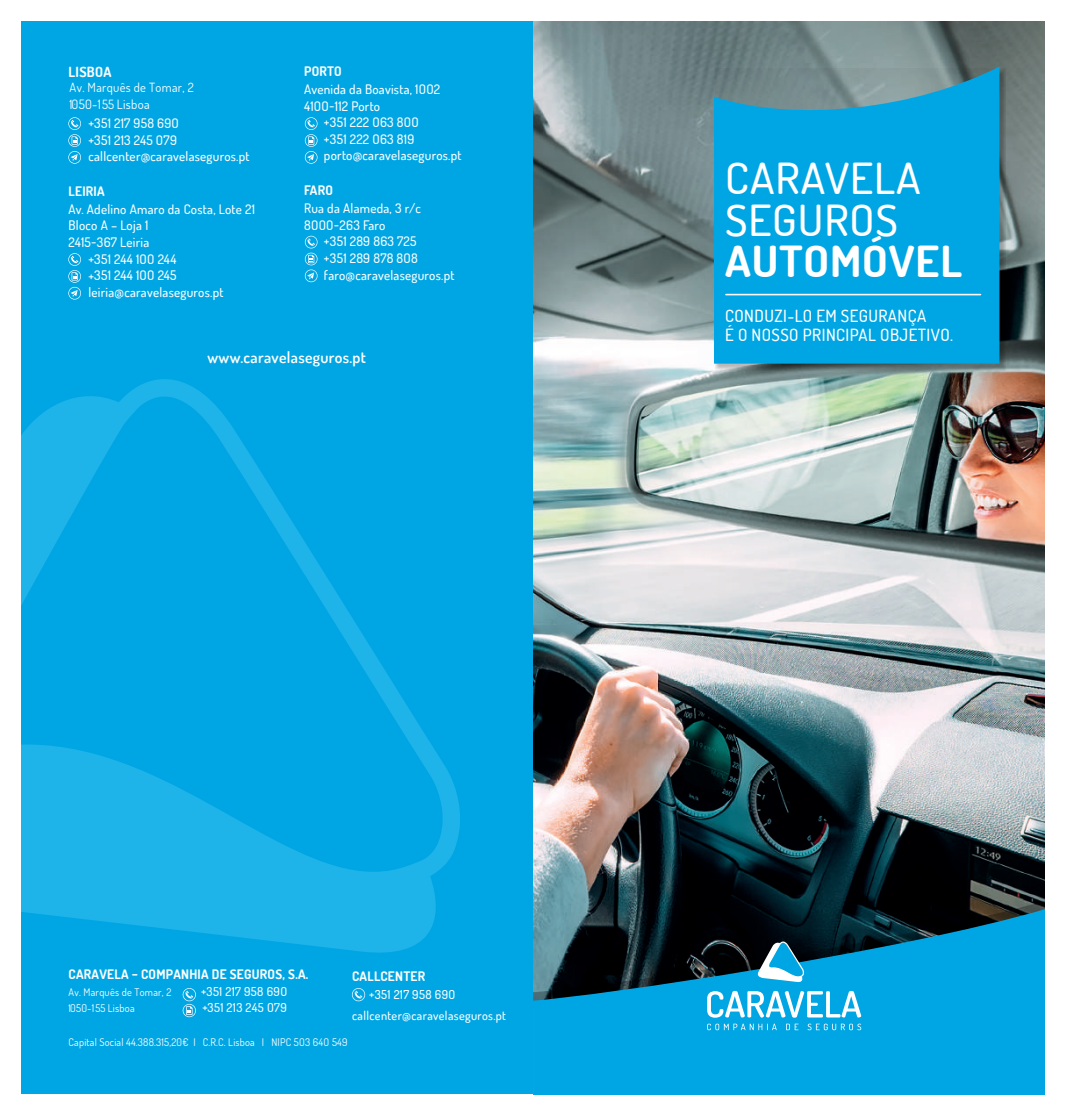
<style>
.page{position:relative;width:1066px;height:1116px;background:#fff}
.page>*{position:absolute;margin:0;border:0;box-sizing:border-box;transform-origin:0 0}
.t1{font:500 42.88px/41.5px "Dosis";letter-spacing:.02em;color:#fff;scale:1.05 1}
.t2{font:700 42.88px "Dosis";letter-spacing:.02em;color:#fff;scale:1.05 1}
.t3{font:500 16.8px/18.4px "Dosis";letter-spacing:.025em;color:#fff}
.t4{font:600 15.75px "Dosis";letter-spacing:.02em;color:#fff}
.t5{font:700 14px "Dosis";letter-spacing:.02em;color:#fff}
.t6{font:500 13.12px/16.6px "Dosis";letter-spacing:.02em;color:#fff}
.t7{font:700 13.12px "Dosis";letter-spacing:.02em;color:#fff}
.t8{font:12.95px "Dosis";letter-spacing:.025em;color:#fff}
.t9{font:12.6px "Dosis";letter-spacing:.025em;color:#fff}
.t10{font:500 12.25px/21px "Dosis";letter-spacing:.03em;color:#fff}
.t11{font:10.67px "Dosis";letter-spacing:.025em;color:#fff}
.t12{font:10.5px "Dosis";letter-spacing:.02em;color:#fff}
.s1{font-size:12.6px}
.s2{font-size:10.5px}
</style>
<div class="page">
<img style="left:533px;top:22px;width:511px;height:878px">
<div style="left:22px;top:22px;width:511px;height:1071px;background:#00a6e4"></div>
<svg style="left:533px;top:900px;width:511px;height:8px;background:#18292d"></svg>
<svg style="left:533px;top:908px;width:511px;height:185px;background:#057eab"></svg>
<svg style="left:707px;top:990px;width:154px;height:27px"></svg>
<svg style="left:707px;top:1023px;width:69px;height:7px"></svg>
<svg style="left:786px;top:1023px;width:12px;height:6px"></svg>
<svg style="left:807px;top:1023px;width:54px;height:7px"></svg>
<svg style="left:756px;top:940px;width:48px;height:42px"></svg>
<svg style="left:22px;top:379px;width:438px;height:574px"></svg>
<svg style="left:715px;top:68px;width:290px;height:302px;background:#4c646a"></svg>
<svg style="left:714px;top:67px;width:285px;height:296px;background:#0da3da"></svg>
<hr style="left:726px;top:294px;width:254px;height:1px;background:#fff">
<svg style="left:183px;top:988px;width:13px;height:28px"></svg>
<svg style="left:352px;top:988px;width:13px;height:13px"></svg>
<svg style="left:68px;top:117px;width:13px;height:47px"></svg>
<svg style="left:68px;top:253px;width:13px;height:46px"></svg>
<svg style="left:305px;top:117px;width:12px;height:47px"></svg>
<svg style="left:305px;top:236px;width:12px;height:46px"></svg>
<p class="t5" style="left:69px;top:63px;width:44px">LISBOA</p>
<p class="t9" style="left:70px;top:79px;width:126px">Av. Marquês de Tomar, 2</p>
<p class="t8" style="left:70px;top:96px;width:82px"><span class="s1">1</span>050-1<span class="s1">55</span> Lisboa</p>
<p class="t6" style="left:88px;top:114px;width:163px">+351 217 958 69O<br>+351 213 245 O79 callcenter@caravelaseguros.pt</p>
<p class="t7" style="left:69px;top:183px;width:38px">LEIRIA</p>
<p class="t6" style="left:69px;top:200px;width:188px">Av. Adelino Amaro da Costa, Lote 21</p>
<p class="t6" style="left:69px;top:217px;width:81px">Bloco A – Loja 1</p>
<p class="t6" style="left:69px;top:234px;width:82px">2415-367 Leiria</p>
<p class="t6" style="left:88px;top:250px;width:90px">+351 244 1OO 244</p>
<p class="t6" style="left:88px;top:267px;width:90px">+351 244 1OO 245</p>
<p class="t6" style="left:88px;top:283px;width:137px">leiria@caravelaseguros.pt</p>
<p class="t7" style="left:304px;top:63px;width:39px">PORTO</p>
<p class="t6" style="left:304px;top:80px;width:138px">Avenida da Boavista, 1OO2</p>
<p class="t6" style="left:304px;top:97px;width:77px">41OO-112 Porto</p>
<p class="t6" style="left:324px;top:114px;width:96px">+351 222 O63 8OO</p>
<p class="t6" style="left:324px;top:130px;width:92px">+351 222 O63 819</p>
<p class="t6" style="left:324px;top:147px;width:139px">porto@caravelaseguros.pt</p>
<p class="t7" style="left:304px;top:182px;width:30px">FARO</p>
<p class="t6" style="left:304px;top:199px;width:118px">Rua da Alameda, 3 r/c<br>8OOO-263 Faro</p>
<p class="t6" style="left:324px;top:233px;width:132px">+351 289 863 725<br>+351 289 878 8O8 faro@caravelaseguros.pt</p>
<p class="t4" style="left:207px;top:347px;width:160px">www.caravelaseguros.pt</p>
<h1 class="t1" style="left:725px;top:157px;width:188px">CARAVELA<br>SEGUROS</h1>
<h1 class="t2" style="left:725px;top:234px;width:227px">AUTOMÓVEL</h1>
<p class="t3" style="left:725px;top:306px;width:229px">CONDUZI-LO EM SEGURANÇA<br>É O NOSSO PRINCIPAL OBJETIVO.</p>
<p class="t7" style="left:69px;top:965px;width:241px">CARAVELA – COMPANHIA DE SEGUROS, S.A.</p>
<p class="t12" style="left:69px;top:984px;width:104px">Av. Marquês de Tomar, 2</p>
<p class="t10" style="left:201px;top:980px;width:87px">+351 217 958 69O</p>
<p class="t11" style="left:69px;top:1001px;width:68px"><span class="s2">1</span>050-1<span class="s2">55</span> Lisboa</p>
<p class="t10" style="left:202px;top:996px;width:86px">+351 213 245 O79</p>
<p class="t12" style="left:69px;top:1035px;width:280px">Capital Social 44.388.315,20€ I C.R.C. Lisboa I NIPC 5O3 64O 549</p>
<p class="t7" style="left:352px;top:967px;width:75px">CALLCENTER</p>
<p class="t10" style="left:352px;top:983px;width:155px;text-indent:17px">+351 217 958 69O callcenter@caravelaseguros.pt</p>
</div>
